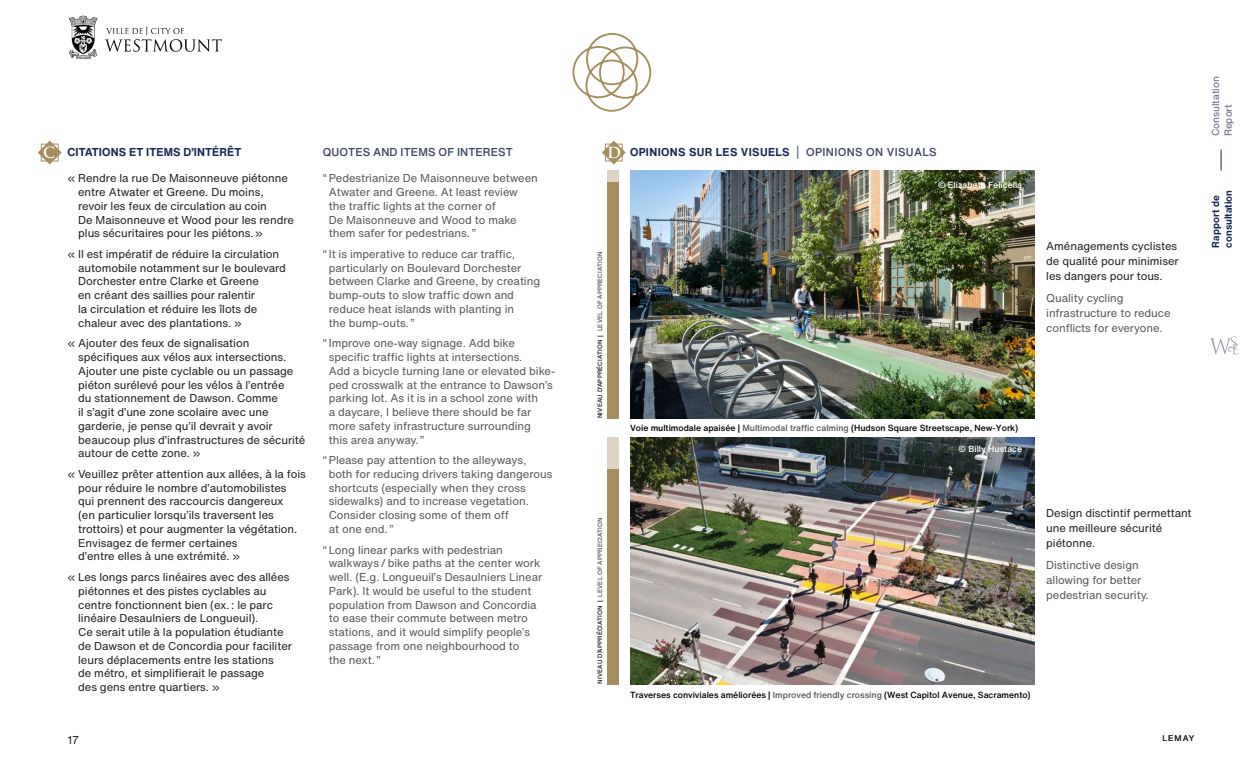
<style>
.page{position:relative;width:1260px;height:765px;background:#fff}
.page>*{position:absolute;margin:0;border:0;box-sizing:border-box;transform-origin:0 0}
._3__Texte_courant_FR{font:600 15px "Trajan Pro 3";color:#fff}
._3__Texte_courant{font:11.25px/13.8px "Helvetica Now Text";letter-spacing:-.005em;color:#231f20}
._3__Texte_courant_ENG{font:11.25px/13.8px "Helvetica Now Text";letter-spacing:-.005em;color:#57585a}
._3__Texte_courant_FR-2{font:11.25px/15px "Helvetica Now Text";letter-spacing:-.005em;color:#231f20}
._3__Texte_courant_FR-3{font:11.25px/15px "Helvetica Now Text";letter-spacing:-.005em;color:#57585a}
._2__Sous-titre_Niv_1_1_1_FR{font:700 11.25px "Helvetica Now Text";letter-spacing:.03em;color:#172953}
._2__Sous-titre_Niv_1_1_1_FR-2{font:700 11.25px "Helvetica Now Text";letter-spacing:.01em;color:#172953}
._2__Sous-titre_Niv_1_1_1_FR-3{font:500 11.25px "Helvetica Now Text";letter-spacing:.01em;color:#3c456a}
.t1{font:700 10px/12.5px "Helvetica Now Text";color:#172953}
.t2{font:10px/12.5px "Helvetica Now Text";color:#626483}
._5__Annotation{font:500 8.75px "Helvetica Now Text";color:#000}
._5__Annotation-2{font:500 8.75px "Helvetica Now Text";color:#fff}
.t3{font:8.12px "Helvetica Now Text";letter-spacing:.12em;color:#231f20}
._3__Texte_courant_FR-4{font:500 6.25px "Helvetica Now Text";letter-spacing:.02em;color:#231f20}
.s1{font-weight:300;font-size:13.75px}
.s2{font-weight:500;color:#3c456a}
.s3{color:#57585a}
</style>
<div class="page">
<svg style="left:1210px;top:336px;width:29px;height:18px"></svg>
<div style="left:608px;top:437px;width:11px;height:248px;background:#ded4c2"></div>
<div style="left:608px;top:470px;width:11px;height:215px;background:#a58d5c"></div>
<svg style="left:602px;top:141px;width:24px;height:23px"></svg>
<div style="left:605px;top:144px;width:18px;height:17px;border:1px solid #a58d5c"></div>
<div style="left:608px;top:171px;width:11px;height:247px;background:#ded4c2"></div>
<div style="left:608px;top:182px;width:11px;height:236px;background:#a58d5c"></div>
<svg style="left:38px;top:141px;width:24px;height:23px"></svg>
<div style="left:41px;top:144px;width:17px;height:17px;border:1px solid #a58d5c"></div>
<svg style="left:572px;top:33px;width:80px;height:79px"></svg>
<img style="left:630px;top:171px;width:405px;height:247px">
<img style="left:630px;top:437px;width:405px;height:248px">
<img style="left:69px;top:15px;width:153px;height:45px">
<svg style="left:1221px;top:149px;width:1px;height:22px"></svg>
<p class="_3__Texte_courant_FR" style="left:43px;top:141px;width:14px">C</p>
<p class="_2__Sous-titre_Niv_1_1_1_FR-2" style="left:68px;top:144px;width:175px">CITATIONS ET ITEMS D’INTÉRÊT</p>
<p class="_3__Texte_courant_FR" style="left:607px;top:141px;width:16px">D</p>
<p class="_2__Sous-titre_Niv_1_1_1_FR" style="left:630px;top:144px;width:308px">OPINIONS SUR LES VISUELS <span class="s1">|</span> <span class="s2">OPINIONS ON VISUALS</span></p>
<p class="_3__Texte_courant" style="left:78px;top:171px;width:217px;text-indent:-11px">« Rendre la rue De Maisonneuve piétonne entre Atwater et Greene. Du moins, revoir les feux de circulation au coin<br>De Maisonneuve et Wood pour les rendre plus sécuritaires pour les piétons. »</p>
<p class="_3__Texte_courant" style="left:78px;top:247px;width:209px;text-indent:-11px">« Il est impératif de réduire la circulation automobile notamment sur le boulevard Dorchester entre Clarke et Greene<br>en créant des saillies pour ralentir<br>la circulation et réduire les îlots de chaleur avec des plantations. »</p>
<p class="_3__Texte_courant" style="left:78px;top:336px;width:229px;text-indent:-11px">« Ajouter des feux de signalisation spécifiques aux vélos aux intersections.<br>Ajouter une piste cyclable ou un passage piéton surélevé pour les vélos à l’entrée<br>du stationnement de Dawson. Comme<br>il s’agit d’une zone scolaire avec une garderie, je pense qu’il devrait y avoir beaucoup plus d’infrastructures de sécurité autour de cette zone. »</p>
<p class="_3__Texte_courant" style="left:78px;top:467px;width:229px;text-indent:-11px">« Veuillez prêter attention aux allées, à la fois pour réduire le nombre d’automobilistes<br>qui prennent des raccourcis dangereux<br>(en particulier lorsqu’ils traversent les trottoirs) et pour augmenter la végétation.<br>Envisagez de fermer certaines<br>d’entre elles à une extrémité. »</p>
<p class="_3__Texte_courant" style="left:78px;top:570px;width:215px;text-indent:-11px">« Les longs parcs linéaires avec des allées piétonnes et des pistes cyclables au centre fonctionnent bien (ex. : le parc linéaire Desaulniers de Longueuil).<br>Ce serait utile à la population étudiante de Dawson et de Concordia pour faciliter leurs déplacements entre les stations<br>de métro, et simplifierait le passage<br>des gens entre quartiers. »</p>
<p class="_2__Sous-titre_Niv_1_1_1_FR-3" style="left:323px;top:144px;width:191px">QUOTES AND ITEMS OF INTEREST</p>
<p class="_3__Texte_courant_ENG" style="left:329px;top:171px;width:211px;text-indent:-6px">“ Pedestrianize De Maisonneuve between Atwater and Greene. At least review the traffic lights at the corner of<br>De Maisonneuve and Wood to make them safer for pedestrians. ”</p>
<p class="_3__Texte_courant_ENG" style="left:329px;top:247px;width:213px;text-indent:-6px">“ It is imperative to reduce car traffic, particularly on Boulevard Dorchester between Clarke and Greene, by creating bump-outs to slow traffic down and reduce heat islands with planting in<br>the bump-outs. ”</p>
<p class="_3__Texte_courant_ENG" style="left:329px;top:336px;width:228px;text-indent:-6px">“ Improve one-way signage. Add bike specific traffic lights at intersections.<br>Add a bicycle turning lane or elevated bike&shy;ped crosswalk at the entrance to Dawson’s parking lot. As it is in a school zone with<br>a daycare, I believe there should be far more safety infrastructure surrounding<br>this area anyway. ”</p>
<p class="_3__Texte_courant_ENG" style="left:329px;top:453px;width:225px;text-indent:-6px">“ Please pay attention to the alleyways, both for reducing drivers taking dangerous shortcuts (especially when they cross sidewalks) and to increase vegetation.<br>Consider closing some of them off<br>at one end. ”</p>
<p class="_3__Texte_courant_ENG" style="left:329px;top:542px;width:215px;text-indent:-6px">“ Long linear parks with pedestrian walkways / bike paths at the center work well. (E.g. Longueuil’s Desaulniers Linear Park). It would be useful to the student population from Dawson and Concordia to ease their commute between metro stations, and it would simplify people’s passage from one neighbourhood to<br>the next. ”</p>
<p class="_5__Annotation-2" style="left:938px;top:178px;width:86px">© Elizabeth Felicella</p>
<p class="_3__Texte_courant_FR-4" style="left:595px;top:418px;width:168px;rotate:-90deg">NIVEAU D’APPRÉCIATION | <span class="s3">LEVEL OF APPRECIATION</span></p>
<p class="_5__Annotation" style="left:630px;top:422px;width:390px">Voie multimodale apaisée | <span class="s3">Multimodal traffic calming</span> (Hudson Square Streetscape, New-York)</p>
<p class="_5__Annotation-2" style="left:959px;top:442px;width:65px">© Billy Hustace</p>
<p class="_3__Texte_courant_FR-4" style="left:595px;top:684px;width:168px;rotate:-90deg">NIVEAU D’APPRÉCIATION | <span class="s3">LEVEL OF APPRECIATION</span></p>
<p class="_5__Annotation" style="left:630px;top:688px;width:402px">Traverses conviviales améliorées | <span class="s3">Improved friendly crossing</span> (West Capitol Avenue, Sacramento)</p>
<p class="_3__Texte_courant_FR-2" style="left:1046px;top:239px;width:134px">Aménagements cyclistes de qualité pour minimiser les dangers pour tous.</p>
<p class="_3__Texte_courant_FR-3" style="left:1046px;top:290px;width:126px">Quality cycling infrastructure to reduce conflicts for everyone.</p>
<p class="_3__Texte_courant_FR-2" style="left:1046px;top:506px;width:147px">Design disctintif permettant une meilleure sécurité piétonne.</p>
<p class="_3__Texte_courant_FR-3" style="left:1046px;top:557px;width:104px">Distinctive design allowing for better pedestrian security.</p>
<p class="_3__Texte_courant" style="left:68px;top:733px;width:13px">17</p>
<p class="t3" style="left:1162px;top:732px;width:33px">LEMAY</p>
<p class="t2" style="left:1209px;top:136px;width:62px;rotate:-90deg">Consultation<br>Report</p>
<p class="t1" style="left:1209px;top:248px;width:59px;rotate:-90deg">Rapport de consultation</p>
</div>
